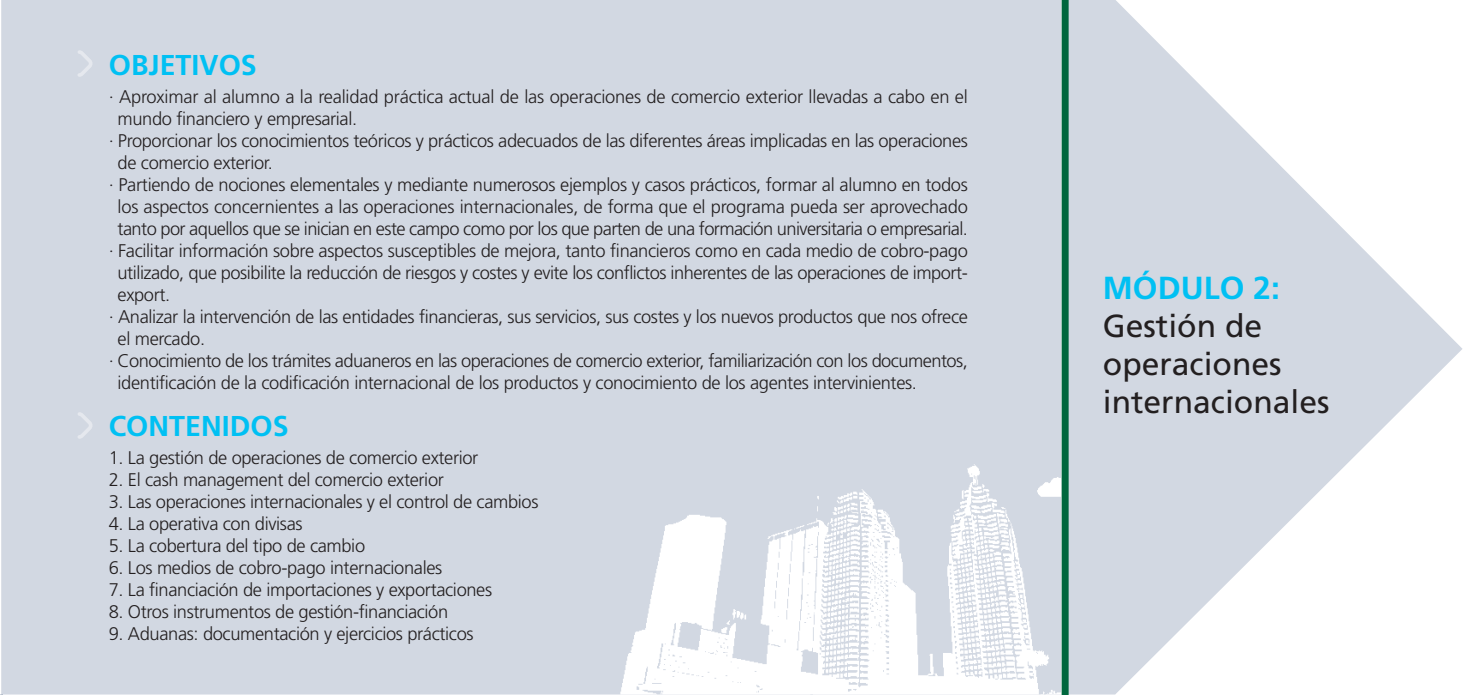
<style>
.page{position:relative;width:1474px;height:695px;background:#fff}
.page>*{position:absolute;margin:0;border:0;box-sizing:border-box;transform-origin:0 0}
.t1{font:31.85px/38.1px "Frutiger";color:#231f20}
.t2{font:700 31.85px "Frutiger";color:#00c0f3}
.t3{font:700 28.7px "Frutiger";color:#00c0f3}
.t4{font:300 18.38px "Frutiger";letter-spacing:-.02em;color:#231f20}
</style>
<div class="page">
<svg style="left:1px;top:0;width:1px;height:694px"></svg>
<div style="left:2px;top:0;width:1059px;height:694px;background:#d2d8e2"></div>
<svg style="left:76px;top:48px;width:20px;height:32px"></svg>
<svg style="left:76px;top:410px;width:20px;height:31px"></svg>
<img style="left:564px;top:412px;width:497px;height:282px">
<svg style="left:1068px;top:0;width:394px;height:694px;fill:#d2d8e2"></svg>
<div style="left:1061px;top:0;width:7px;height:694px;background:#00673d"></div>
<h2 class="t3" style="left:109px;top:53px;width:150px">OBJETIVOS</h2>
<p class="t4" style="left:109px;top:89px;width:860px">· Aproximar al alumno a la realidad práctica actual de las operaciones de comercio exterior llevadas a cabo en el</p>
<p class="t4" style="left:118px;top:111px;width:241px">mundo financiero y empresarial.</p>
<p class="t4" style="left:109px;top:133px;width:860px">· Proporcionar los conocimientos teóricos y prácticos adecuados de las diferentes áreas implicadas en las operaciones</p>
<p class="t4" style="left:118px;top:155px;width:157px">de comercio exterior.</p>
<p class="t4" style="left:109px;top:177px;width:860px">· Partiendo de nociones elementales y mediante numerosos ejemplos y casos prácticos, formar al alumno en todos</p>
<p class="t4" style="left:118px;top:199px;width:851px">los aspectos concernientes a las operaciones internacionales, de forma que el programa pueda ser aprovechado</p>
<p class="t4" style="left:118px;top:221px;width:852px">tanto por aquellos que se inician en este campo como por los que parten de una formación universitaria o empresarial.</p>
<p class="t4" style="left:109px;top:243px;width:860px">· Facilitar información sobre aspectos susceptibles de mejora, tanto financieros como en cada medio de cobro-pago</p>
<p class="t4" style="left:118px;top:265px;width:851px">utilizado, que posibilite la reducción de riesgos y costes y evite los conflictos inherentes de las operaciones de import-</p>
<p class="t4" style="left:118px;top:287px;width:54px">export.</p>
<p class="t4" style="left:109px;top:309px;width:860px">· Analizar la intervención de las entidades financieras, sus servicios, sus costes y los nuevos productos que nos ofrece</p>
<p class="t4" style="left:118px;top:331px;width:89px">el mercado.</p>
<p class="t4" style="left:109px;top:353px;width:860px">· Conocimiento de los trámites aduaneros en las operaciones de comercio exterior, familiarización con los documentos,</p>
<p class="t4" style="left:118px;top:375px;width:800px">identificación de la codificación internacional de los productos y conocimiento de los agentes intervinientes.</p>
<h2 class="t3" style="left:109px;top:414px;width:181px">CONTENIDOS</h2>
<p class="t4" style="left:109px;top:450px;width:371px">1. La gestión de operaciones de comercio exterior</p>
<p class="t4" style="left:109px;top:472px;width:337px">2. El cash management del comercio exterior</p>
<p class="t4" style="left:109px;top:494px;width:431px">3. Las operaciones internacionales y el control de cambios</p>
<p class="t4" style="left:109px;top:516px;width:195px">4. La operativa con divisas</p>
<p class="t4" style="left:109px;top:537px;width:258px">5. La cobertura del tipo de cambio</p>
<p class="t4" style="left:109px;top:559px;width:335px">6. Los medios de cobro-pago internacionales</p>
<p class="t4" style="left:109px;top:581px;width:385px">7. La financiación de importaciones y exportaciones</p>
<p class="t4" style="left:109px;top:603px;width:341px">8. Otros instrumentos de gestión-financiación</p>
<p class="t4" style="left:109px;top:625px;width:366px">9. Aduanas: documentación y ejercicios prácticos</p>
<h1 class="t2" style="left:1102px;top:274px;width:178px">MÓDULO 2:</h1>
<h1 class="t1" style="left:1102px;top:309px;width:228px">Gestión de operaciones internacionales</h1>
</div>
